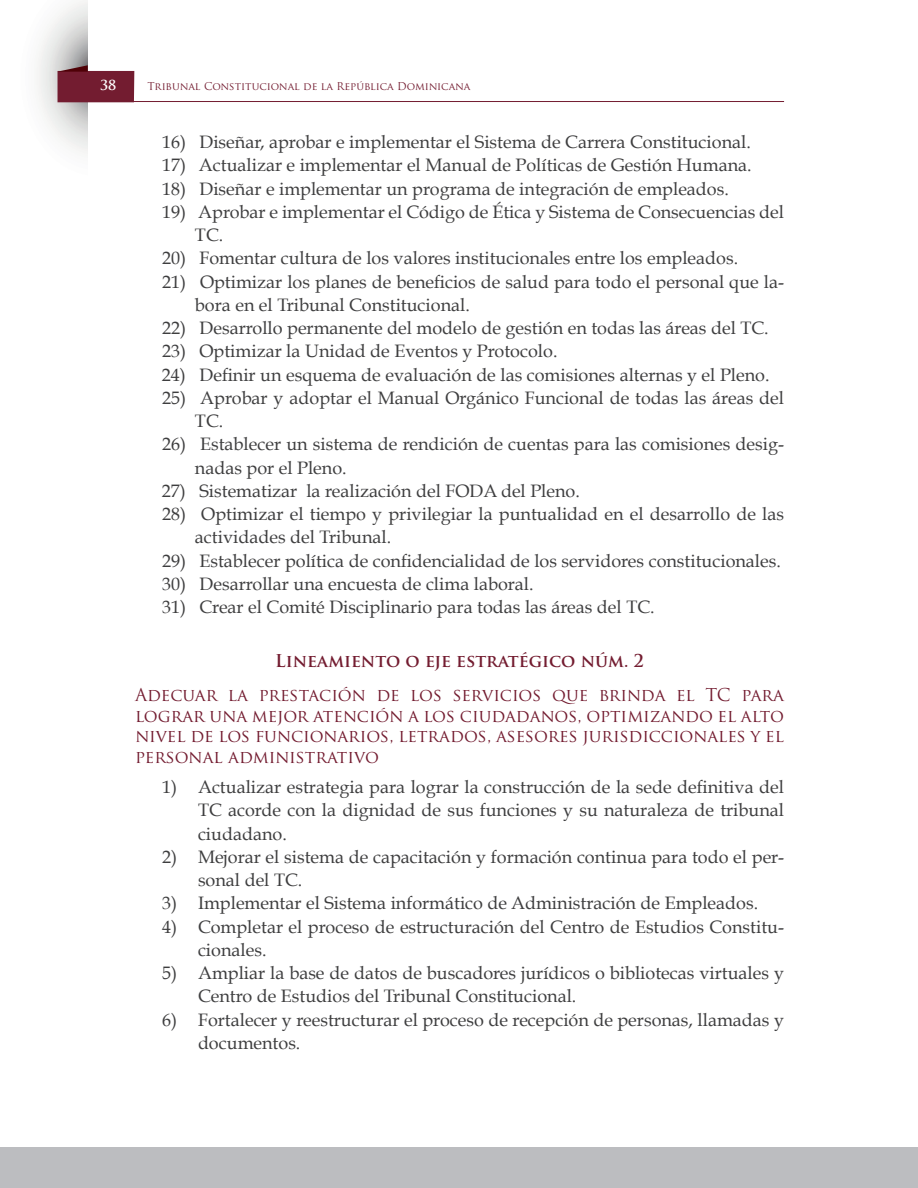
<style>
.page{position:relative;width:918px;height:1188px;background:#fff}
.page>*{position:absolute;margin:0;border:0;box-sizing:border-box;transform-origin:0 0}
.t1{font:18px/23.2px "Book Antiqua";color:#3e3e3f}
.t2{font:17.25px/20.7px "Trajan Pro";color:#731c30;text-align:justify}
.t3{font:700 17.25px "Trajan Pro";color:#731c30}
.t4{font:700 13.5px "Trajan Pro";color:#fff}
.t5{font:10.5px "Trajan Pro";color:#731c30}
</style>
<div class="page">
<img style="left:37px;top:0;width:51px;height:154px">
<div style="left:58px;top:71px;width:76px;height:31px;background:#731c30"></div>
<svg style="left:58px;top:65px;width:30px;height:7px"></svg>
<div style="left:0;top:1148px;width:918px;height:40px;background:#bcbdc0"></div>
<hr style="left:131px;top:101px;width:653px;height:1px;background:#731c30">
<p class="t4" style="left:100px;top:77px;width:18px">38</p>
<p class="t5" style="left:148px;top:80px;width:324px">Tribunal Constitucional de la República Dominicana</p>
<p class="t1" style="left:162px;top:130px;width:590px">16) Diseñar, aprobar e implementar el Sistema de Carrera Constitucional.</p>
<p class="t1" style="left:162px;top:154px;width:591px">17) Actualizar e implementar el Manual de Políticas de Gestión Humana.</p>
<p class="t1" style="left:162px;top:177px;width:568px">18) Diseñar e implementar un programa de integración de empleados.</p>
<p class="t1" style="left:195px;top:200px;width:591px;text-indent:-33px">19) Aprobar e implementar el Código de Ética y Sistema de Consecuencias del<br>TC.</p>
<p class="t1" style="left:162px;top:247px;width:578px">20) Fomentar cultura de los valores institucionales entre los empleados.</p>
<p class="t1" style="left:195px;top:270px;width:591px;text-indent:-33px">21) Optimizar los planes de beneficios de salud para todo el personal que la&shy;bora en el Tribunal Constitucional.</p>
<p class="t1" style="left:162px;top:316px;width:608px">22) Desarrollo permanente del modelo de gestión en todas las áreas del TC.</p>
<p class="t1" style="left:162px;top:340px;width:397px">23) Optimizar la Unidad de Eventos y Protocolo.</p>
<p class="t1" style="left:162px;top:363px;width:609px">24) Definir un esquema de evaluación de las comisiones alternas y el Pleno.</p>
<p class="t1" style="left:195px;top:386px;width:591px;text-indent:-33px">25) Aprobar y adoptar el Manual Orgánico Funcional de todas las áreas del<br>TC.</p>
<p class="t1" style="left:195px;top:433px;width:591px;text-indent:-33px">26) Establecer un sistema de rendición de cuentas para las comisiones desig&shy;nadas por el Pleno.</p>
<p class="t1" style="left:162px;top:479px;width:419px">27) Sistematizar la realización del FODA del Pleno.</p>
<p class="t1" style="left:195px;top:502px;width:591px;text-indent:-33px">28) Optimizar el tiempo y privilegiar la puntualidad en el desarrollo de las actividades del Tribunal.</p>
<p class="t1" style="left:162px;top:549px;width:620px">29) Establecer política de confidencialidad de los servidores constitucionales.</p>
<p class="t1" style="left:162px;top:572px;width:373px">30) Desarrollar una encuesta de clima laboral.</p>
<p class="t1" style="left:162px;top:595px;width:494px">31) Crear el Comité Disciplinario para todas las áreas del TC.</p>
<p class="t3" style="left:275px;top:650px;width:370px">Lineamiento o eje estratégico núm. 2</p>
<p class="t2" style="left:135px;top:684px;width:651px">Adecuar la prestación de los servicios que brinda el TC para lograr una mejor atención a los ciudadanos, optimizando el alto nivel de los funcionarios, letrados, asesores jurisdiccionales y el personal administrativo</p>
<p class="t1" style="left:198px;top:775px;width:588px;text-align:justify;text-indent:-36px">1) Actualizar estrategia para lograr la construcción de la sede definitiva del TC acorde con la dignidad de sus funciones y su naturaleza de tribunal ciudadano.</p>
<p class="t1" style="left:198px;top:845px;width:588px;text-indent:-36px">2) Mejorar el sistema de capacitación y formación continua para todo el per&shy;sonal del TC.</p>
<p class="t1" style="left:162px;top:892px;width:598px">3) Implementar el Sistema informático de Administración de Empleados.</p>
<p class="t1" style="left:198px;top:915px;width:588px;text-indent:-36px">4) Completar el proceso de estructuración del Centro de Estudios Constitu&shy;cionales.</p>
<p class="t1" style="left:198px;top:961px;width:588px;text-indent:-36px">5) Ampliar la base de datos de buscadores jurídicos o bibliotecas virtuales y<br>Centro de Estudios del Tribunal Constitucional.</p>
<p class="t1" style="left:198px;top:1008px;width:588px;text-indent:-36px">6) Fortalecer y reestructurar el proceso de recepción de personas, llamadas y documentos.</p>
</div>
